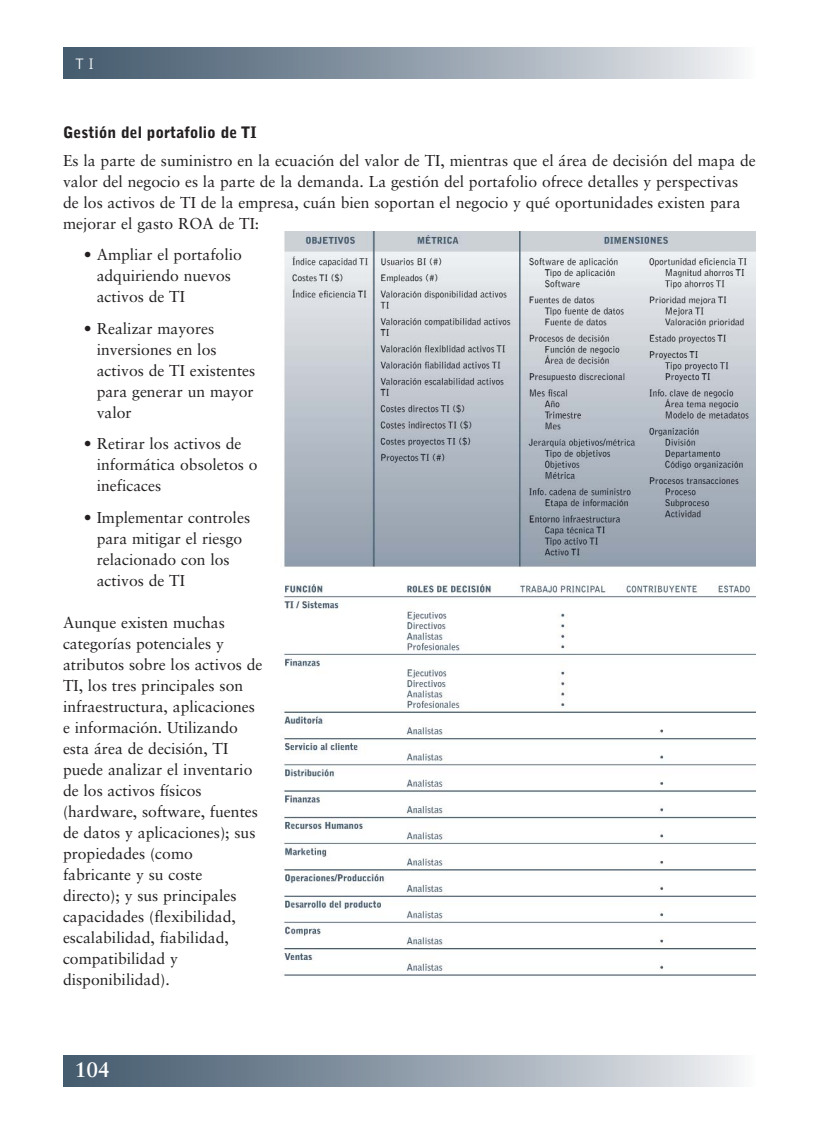
<style>
.page{position:relative;width:819px;height:1134px;background:#fff}
.page>*{position:absolute;margin:0;border:0;box-sizing:border-box;transform-origin:0 0}
.t1{font:700 21px "Sabon";color:#fff}
.t2{font:15.75px/21px "Sabon";color:#231f20}
.t3{font:900 15.75px "Bell Gothic";color:#231f20}
.t4{font:300 15.75px "Bell Gothic";color:#fff}
</style>
<div class="page">
<img style="left:63px;top:47px;width:676px;height:32px">
<img style="left:63px;top:1055px;width:676px;height:32px">
<img style="left:284px;top:231px;width:472px;height:745px">
<p class="t4" style="left:75px;top:58px;width:21px">TI</p>
<p class="t3" style="left:63px;top:126px;width:195px">Gestión del portafolio de TI</p>
<p class="t2" style="left:63px;top:151px;width:694px">Es la parte de suministro en la ecuación del valor de TI, mientras que el área de decisión del mapa de valor del negocio es la parte de la demanda. La gestión del portafolio ofrece detalles y perspectivas de los activos de TI de la empresa, cuán bien soportan el negocio y qué oportunidades existen para mejorar el gasto ROA de TI:</p>
<p class="t2" style="left:97px;top:245px;width:147px;text-indent:-13px">• Ampliar el portafolio adquiriendo nuevos activos de TI</p>
<p class="t2" style="left:97px;top:319px;width:160px;text-indent:-13px">• Realizar mayores inversiones en los activos de TI existentes para generar un mayor valor</p>
<p class="t2" style="left:97px;top:434px;width:162px;text-indent:-13px">• Retirar los activos de informática obsoletos o ineficaces</p>
<p class="t2" style="left:97px;top:508px;width:155px;text-indent:-13px">• Implementar controles para mitigar el riesgo relacionado con los activos de TI</p>
<p class="t2" style="left:63px;top:613px;width:201px">Aunque existen muchas categorías potenciales y atributos sobre los activos de<br>TI, los tres principales son infraestructura, aplicaciones e información. Utilizando esta área de decisión, TI puede analizar el inventario de los activos físicos (hardware, software, fuentes de datos y aplicaciones); sus propiedades (como fabricante y su coste directo); y sus principales capacidades (flexibilidad, escalabilidad, fiabilidad, compatibilidad y disponibilidad).</p>
<h1 class="t1" style="left:75px;top:1061px;width:37px">104</h1>
</div>
